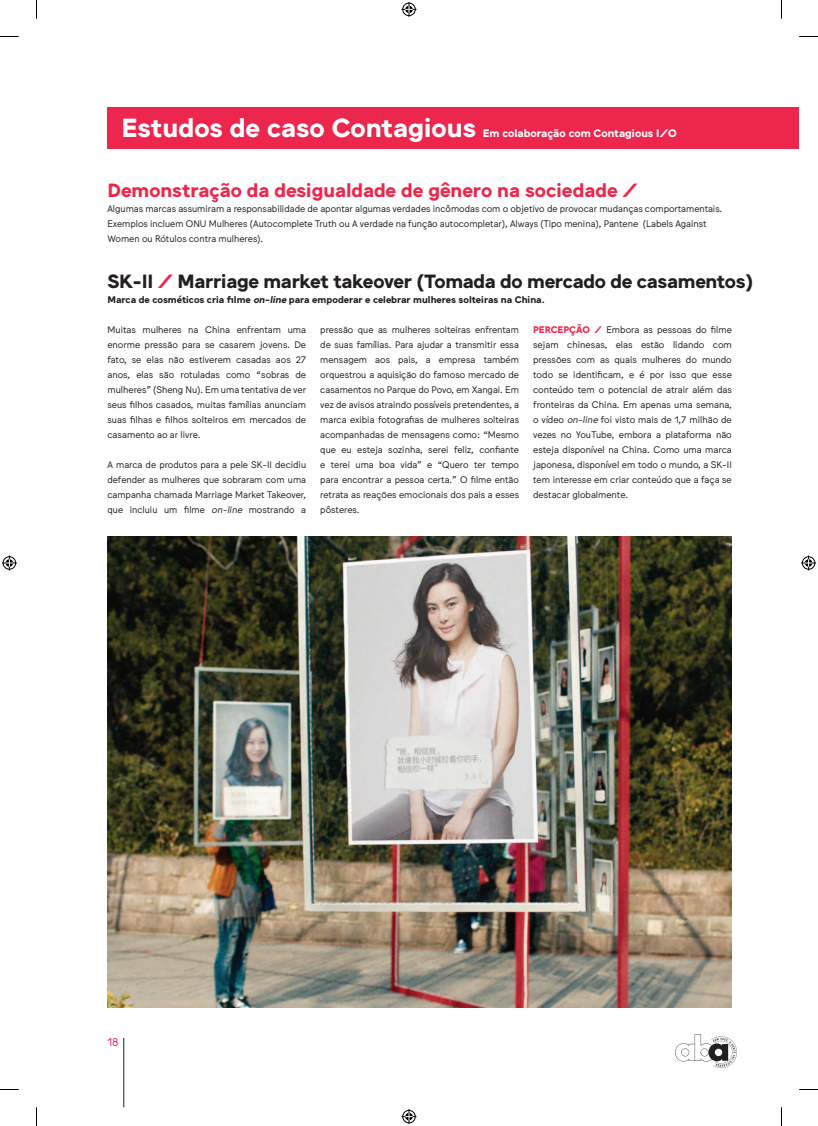
<style>
.page{position:relative;width:818px;height:1126px;background:#fff}
.page>*{position:absolute;margin:0;border:0;box-sizing:border-box;transform-origin:0 0}
.t1{font:700 25.62px "Jungka";color:#fff}
.t2{font:700 18.75px "Jungka";letter-spacing:-.015em;color:#231f20}
.t3{font:700 18.75px "Jungka";color:#ed264d}
.t4{font:11.25px "Jungka";color:#ed264d}
.t5{font:700 10.62px "Jungka";color:#fff}
.t6{font:9.38px/15px "Jungka";color:#231f20;text-align:justify}
.t7{font:700 9.38px "Jungka";color:#231f20}
.s1{color:#ed264d}
.s2{font-style:italic}
.s3{font-weight:700;color:#ed264d}
</style>
<div class="page">
<hr style="left:123px;top:1037px;width:1px;height:70px;background:#231f20">
<svg style="left:675px;top:1034px;width:61px;height:33px"></svg>
<img style="left:107px;top:536px;width:624px;height:471px">
<div style="left:107px;top:107px;width:691px;height:42px;background:#ed264d"></div>
<svg style="left:0;top:36px;width:19px;height:1px"></svg>
<svg style="left:799px;top:36px;width:18px;height:1px"></svg>
<svg style="left:0;top:1089px;width:19px;height:1px"></svg>
<svg style="left:799px;top:1089px;width:18px;height:1px"></svg>
<svg style="left:36px;top:0;width:1px;height:19px"></svg>
<svg style="left:36px;top:1107px;width:1px;height:18px"></svg>
<svg style="left:401px;top:2px;width:15px;height:15px"></svg>
<div style="left:401px;top:1108px;width:15px;height:16px;border:3px solid #fff;border-radius:50%"></div>
<svg style="left:401px;top:1108px;width:15px;height:15px"></svg>
<svg style="left:2px;top:555px;width:15px;height:15px"></svg>
<svg style="left:801px;top:555px;width:14px;height:15px"></svg>
<h1 class="t1" style="left:122px;top:114px;width:355px">Estudos de caso Contagious</h1>
<p class="t5" style="left:482px;top:127px;width:195px">Em colaboração com Contagious I/O</p>
<h2 class="t3" style="left:107px;top:180px;width:531px">Demonstração da desigualdade de gênero na sociedade /</h2>
<p class="t6" style="left:107px;top:202px;width:616px;text-align:left">Algumas marcas assumiram a responsabilidade de apontar algumas verdades incômodas com o objetivo de provocar mudanças comportamentais.<br>Exemplos incluem ONU Mulheres (Autocomplete Truth ou A verdade na função autocompletar), Always (Tipo menina), Pantene (Labels Against<br>Women ou Rótulos contra mulheres).</p>
<h2 class="t2" style="left:107px;top:270px;width:647px">SK-II <span class="s1">/</span> Marriage market takeover (Tomada do mercado de casamentos)</h2>
<p class="t7" style="left:107px;top:294px;width:438px">Marca de cosméticos cria filme <span class="s2">on-line</span> para empoderar e celebrar mulheres solteiras na China.</p>
<p class="t6" style="left:107px;top:322px;width:200px">Muitas mulheres na China enfrentam uma enorme pressão para se casarem jovens. De fato, se elas não estiverem casadas aos 27 anos, elas são rotuladas como “sobras de mulheres” (Sheng Nu). Em uma tentativa de ver seus filhos casados, muitas famílias anunciam suas filhas e filhos solteiros em mercados de casamento ao ar livre.</p>
<p class="t6" style="left:107px;top:457px;width:200px">A marca de produtos para a pele SK-II decidiu defender as mulheres que sobraram com uma campanha chamada Marriage Market Takeover, que incluiu um filme <span class="s2">on-line</span> mostrando a</p>
<p class="t6" style="left:320px;top:322px;width:200px">pressão que as mulheres solteiras enfrentam de suas famílias. Para ajudar a transmitir essa mensagem aos pais, a empresa também orquestrou a aquisição do famoso mercado de casamentos no Parque do Povo, em Xangai. Em vez de avisos atraindo possíveis pretendentes, a marca exibia fotografias de mulheres solteiras acompanhadas de mensagens como: “Mesmo que eu esteja sozinha, serei feliz, confiante e terei uma boa vida” e “Quero ter tempo para encontrar a pessoa certa.” O filme então retrata as reações emocionais dos pais a esses pôsteres.</p>
<p class="t6" style="left:533px;top:322px;width:200px"><span class="s3">PERCEPÇÃO /</span> Embora as pessoas do filme sejam chinesas, elas estão lidando com pressões com as quais mulheres do mundo todo se identificam, e é por isso que esse conteúdo tem o potencial de atrair além das fronteiras da China. Em apenas uma semana, o vídeo <span class="s2">on-line</span> foi visto mais de 1,7 milhão de vezes no YouTube, embora a plataforma não esteja disponível na China. Como uma marca japonesa, disponível em todo o mundo, a SK-II tem interesse em criar conteúdo que a faça se destacar globalmente.</p>
<p class="t4" style="left:107px;top:1035px;width:13px">18</p>
</div>
